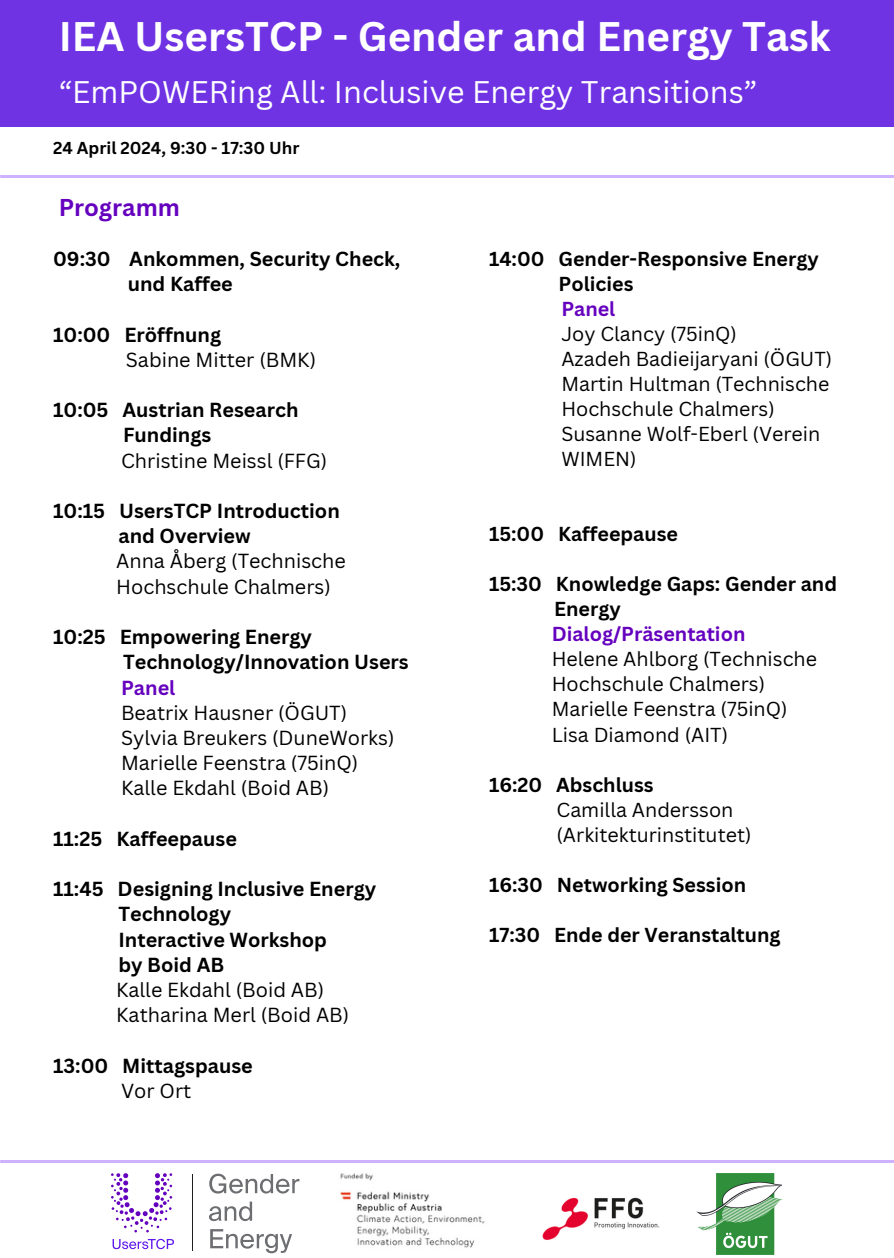
<style>
.page{position:relative;width:894px;height:1258px;background:#fff}
.page>*{position:absolute;margin:0;border:0;box-sizing:border-box;transform-origin:0 0}
.t1{font:700 40.2px "Canva Sans";color:#fff}
.t2{font:30.3px "Canva Sans";color:#fff}
.t3{font:700 23.7px "Canva Sans";color:#6400be}
.t4{font:19.8px/24.9px "Canva Sans";color:#000}
.t5{font:700 19.8px/25.2px "Canva Sans";color:#000}
.t6{font:700 19.8px "Canva Sans";color:#6400be}
.t7{font:700 16.8px "Canva Sans";color:#000}
</style>
<div class="page">
<div style="left:0;top:0;width:893px;height:126px;background:#6f33e4"></div>
<img style="left:696px;top:1173px;width:86px;height:81px">
<svg style="left:113px;top:1239px;width:61px;height:10px"></svg>
<svg style="left:111px;top:1173px;width:61px;height:59px"></svg>
<hr style="left:192px;top:1174px;width:1px;height:76px;background:#221f1f">
<svg style="left:209px;top:1173px;width:90px;height:20px"></svg>
<svg style="left:209px;top:1201px;width:43px;height:20px"></svg>
<svg style="left:210px;top:1229px;width:82px;height:24px"></svg>
<img style="left:340px;top:1173px;width:145px;height:75px">
<img style="left:542px;top:1197px;width:118px;height:43px">
<h1 class="t1" style="left:59px;top:9px;width:773px">IEA UsersTCP - Gender and Energy Task</h1>
<h2 class="t2" style="left:59px;top:70px;width:700px">“EmPOWERing All: Inclusive Energy Transitions”</h2>
<p class="t7" style="left:53px;top:136px;width:248px">24 April 2024, 9:30 - 17:30 Uhr</p>
<p class="t3" style="left:59px;top:190px;width:123px">Programm</p>
<p class="t5" style="left:128px;top:246px;width:274px;text-indent:-75px">09:30 Ankommen, Security Check, und Kaffee</p>
<p class="t5" style="left:53px;top:321px;width:169px">10:00 Eröffnung</p>
<p class="t4" style="left:126px;top:347px;width:192px">Sabine Mitter (BMK)</p>
<p class="t5" style="left:123px;top:397px;width:177px;text-indent:-70px">10:05 Austrian Research<br>Fundings</p>
<p class="t4" style="left:121px;top:447px;width:208px">Christine Meissl (FFG)</p>
<p class="t5" style="left:118px;top:498px;width:223px;text-indent:-65px">10:15 UsersTCP Introduction and Overview</p>
<p class="t4" style="left:116px;top:548px;width:231px">Anna Åberg (Technische<br>Hochschule Chalmers)</p>
<p class="t5" style="left:123px;top:624px;width:287px;text-indent:-70px">10:25 Empowering Energy<br>Technology/Innovation Users</p>
<p class="t6" style="left:121px;top:673px;width:56px">Panel</p>
<p class="t4" style="left:121px;top:699px;width:275px">Beatrix Hausner (ÖGUT)<br>Sylvia Breukers (DuneWorks)<br>Marielle Feenstra (75inQ)<br>Kalle Ekdahl (Boid AB)</p>
<p class="t5" style="left:53px;top:825px;width:185px">11:25 Kaffeepause</p>
<p class="t5" style="left:118px;top:876px;width:259px;text-indent:-65px">11:45 Designing Inclusive Energy<br>Technology<br>Interactive Workshop<br>by Boid AB</p>
<p class="t4" style="left:116px;top:977px;width:235px">Kalle Ekdahl (Boid AB)<br>Katharina Merl (Boid AB)</p>
<p class="t5" style="left:53px;top:1052px;width:201px">13:00 Mittagspause</p>
<p class="t4" style="left:121px;top:1077px;width:72px">Vor Ort</p>
<p class="t5" style="left:558px;top:246px;width:261px;text-indent:-70px">14:00 Gender-Responsive Energy<br>Policies</p>
<p class="t6" style="left:561px;top:295px;width:55px">Panel</p>
<p class="t4" style="left:561px;top:321px;width:272px">Joy Clancy (75inQ)<br>Azadeh Badieijaryani (ÖGUT)<br>Martin Hultman (Technische<br>Hochschule Chalmers)<br>Susanne Wolf-Eberl (Verein<br>WIMEN)</p>
<p class="t5" style="left:489px;top:521px;width:190px">15:00 Kaffeepause</p>
<p class="t5" style="left:554px;top:571px;width:284px;text-indent:-65px">15:30 Knowledge Gaps: Gender and<br>Energy</p>
<p class="t6" style="left:551px;top:620px;width:195px">Dialog/Präsentation</p>
<p class="t4" style="left:551px;top:646px;width:267px">Helene Ahlborg (Technische<br>Hochschule Chalmers)<br>Marielle Feenstra (75inQ)<br>Lisa Diamond (AIT)</p>
<p class="t5" style="left:489px;top:771px;width:166px">16:20 Abschluss</p>
<p class="t4" style="left:556px;top:796px;width:196px">Camilla Andersson (Arkitekturinstitutet)</p>
<p class="t5" style="left:489px;top:871px;width:258px">16:30 Networking Session</p>
<p class="t5" style="left:489px;top:921px;width:293px">17:30 Ende der Veranstaltung</p>
</div>
